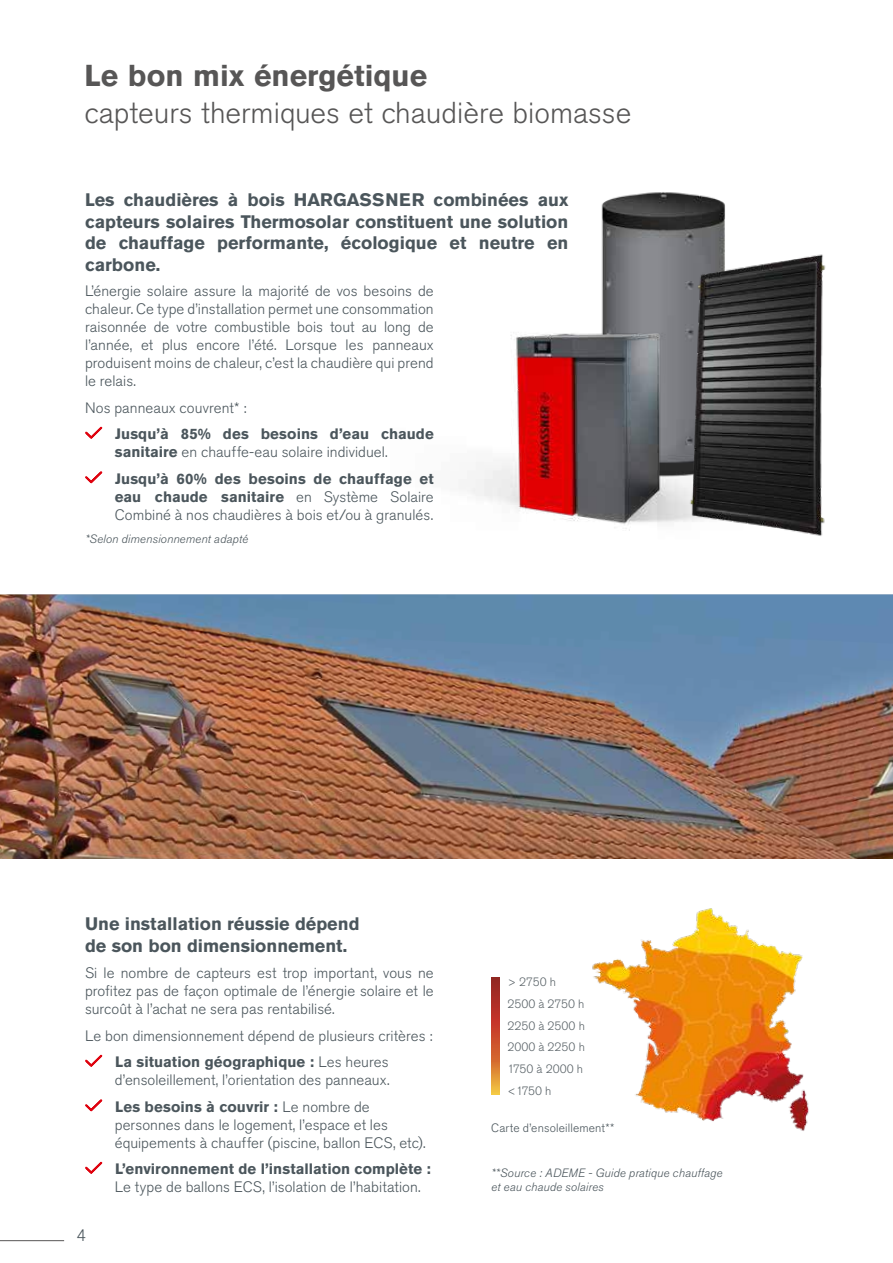
<style>
.page{position:relative;width:893px;height:1263px;background:#fff}
.page>*{position:absolute;margin:0;border:0;box-sizing:border-box;transform-origin:0 0}
.t1{font:300 30px "Akzidenz Grotesk Pro";color:#575656}
.t2{font:700 30px "Akzidenz Grotesk Pro";color:#575656}
.t3{font:700 18px/21.6px "Akzidenz Grotesk Pro";color:#4b565c}
.t4{font:300 16.5px "Akzidenz Grotesk Pro";color:#4b565c}
.t5{font:300 15px/18px "Akzidenz Grotesk Pro";letter-spacing:.005em;color:#4b565c;text-align:justify}
.t6{font:700 15px/18px "Akzidenz Grotesk Pro";letter-spacing:.005em;color:#4b565c}
.t7{font:italic 300 12px/14.4px "Akzidenz Grotesk Pro";letter-spacing:.01em;color:#4b565c}
.t8{font:300 12px/21.8px "Akzidenz Grotesk Pro";color:#5a6368}
.t9{font:300 12px "Akzidenz Grotesk Pro";letter-spacing:.015em;color:#4b565c}
.s1{font-weight:300}
.s2{font-weight:700}
</style>
<div class="page">
<hr style="left:0;top:1240px;width:64px;height:1px;background:#575656">
<img style="left:601px;top:192px;width:124px;height:131px">
<hr style="left:892px;top:859px;width:1px;height:335px;background:#dadee1">
<img style="left:0;top:594px;width:893px;height:265px">
<img style="left:679px;top:245px;width:147px;height:291px">
<img style="left:459px;top:323px;width:331px;height:213px">
<svg style="left:85px;top:1055px;width:17px;height:12px"></svg>
<svg style="left:85px;top:1099px;width:17px;height:12px"></svg>
<svg style="left:85px;top:1162px;width:17px;height:12px"></svg>
<img style="left:592px;top:908px;width:217px;height:223px">
<svg style="left:491px;top:977px;width:9px;height:118px"></svg>
<svg style="left:85px;top:427px;width:17px;height:12px"></svg>
<svg style="left:85px;top:471px;width:17px;height:12px"></svg>
<h1 class="t2" style="left:85px;top:56px;width:344px">Le bon mix énergétique</h1>
<h1 class="t1" style="left:85px;top:93px;width:548px">capteurs thermiques et chaudière biomasse</h1>
<p class="t3" style="left:85px;top:189px;width:485px;text-align:justify">Les chaudières à bois HARGASSNER combinées aux capteurs solaires Thermosolar constituent une solution de chauffage performante, écologique et neutre en carbone.</p>
<p class="t5" style="left:85px;top:282px;width:350px">L’énergie solaire assure la majorité de vos besoins de chaleur. Ce type d’installation permet une consommation raisonnée de votre combustible bois tout au long de l’année, et plus encore l’été. Lorsque les panneaux produisent moins de chaleur, c’est la chaudière qui prend le relais.</p>
<p class="t5" style="left:85px;top:398px;width:163px">Nos panneaux couvrent* :</p>
<p class="t6" style="left:115px;top:425px;width:320px">Jusqu’à 85% des besoins d’eau chaude sanitaire <span class="s1">en chauffe-eau solaire individuel.</span></p>
<p class="t5" style="left:115px;top:469px;width:320px"><span class="s2">Jusqu’à 60% des besoins de chauffage et eau chaude sanitaire</span> en Système Solaire Combiné à nos chaudières à bois et/ou à granulés.</p>
<p class="t7" style="left:85px;top:531px;width:164px">*Selon dimensionnement adapté</p>
<p class="t3" style="left:85px;top:913px;width:276px">Une installation réussie dépend de son bon dimensionnement.</p>
<p class="t5" style="left:85px;top:964px;width:350px">Si le nombre de capteurs est trop important, vous ne profitez pas de façon optimale de l’énergie solaire et le surcoût à l’achat ne sera pas rentabilisé.</p>
<p class="t5" style="left:115px;top:1022px;width:319px;line-height:26.5px;text-indent:-30px">Le bon dimensionnement dépend de plusieurs critères :<br><span class="s2">La situation géographique :</span> Les heures</p>
<p class="t5" style="left:115px;top:1067px;width:276px;line-height:26.5px">d’ensoleillement, l’orientation des panneaux.<br><span class="s2">Les besoins à couvrir :</span> Le nombre de</p>
<p class="t5" style="left:115px;top:1115px;width:312px">personnes dans le logement, l’espace et les équipements à chauffer (piscine, ballon ECS, etc).</p>
<p class="t6" style="left:115px;top:1160px;width:317px">L’environnement de l’installation complète :</p>
<p class="t5" style="left:115px;top:1178px;width:307px">Le type de ballons ECS, l’isolation de l’habitation.</p>
<p class="t4" style="left:77px;top:1224px;width:11px">4</p>
<p class="t8" style="left:507px;top:971px;width:79px">&gt; 2750 h<br>2500 à 2750 h<br>2250 à 2500 h<br>2000 à 2250 h<br>1750 à 2000 h &lt;1750 h</p>
<p class="t9" style="left:491px;top:1120px;width:125px">Carte d’ensoleillement**</p>
<p class="t7" style="left:491px;top:1165px;width:233px">**Source : ADEME - Guide pratique chauffage et eau chaude solaires</p>
</div>
